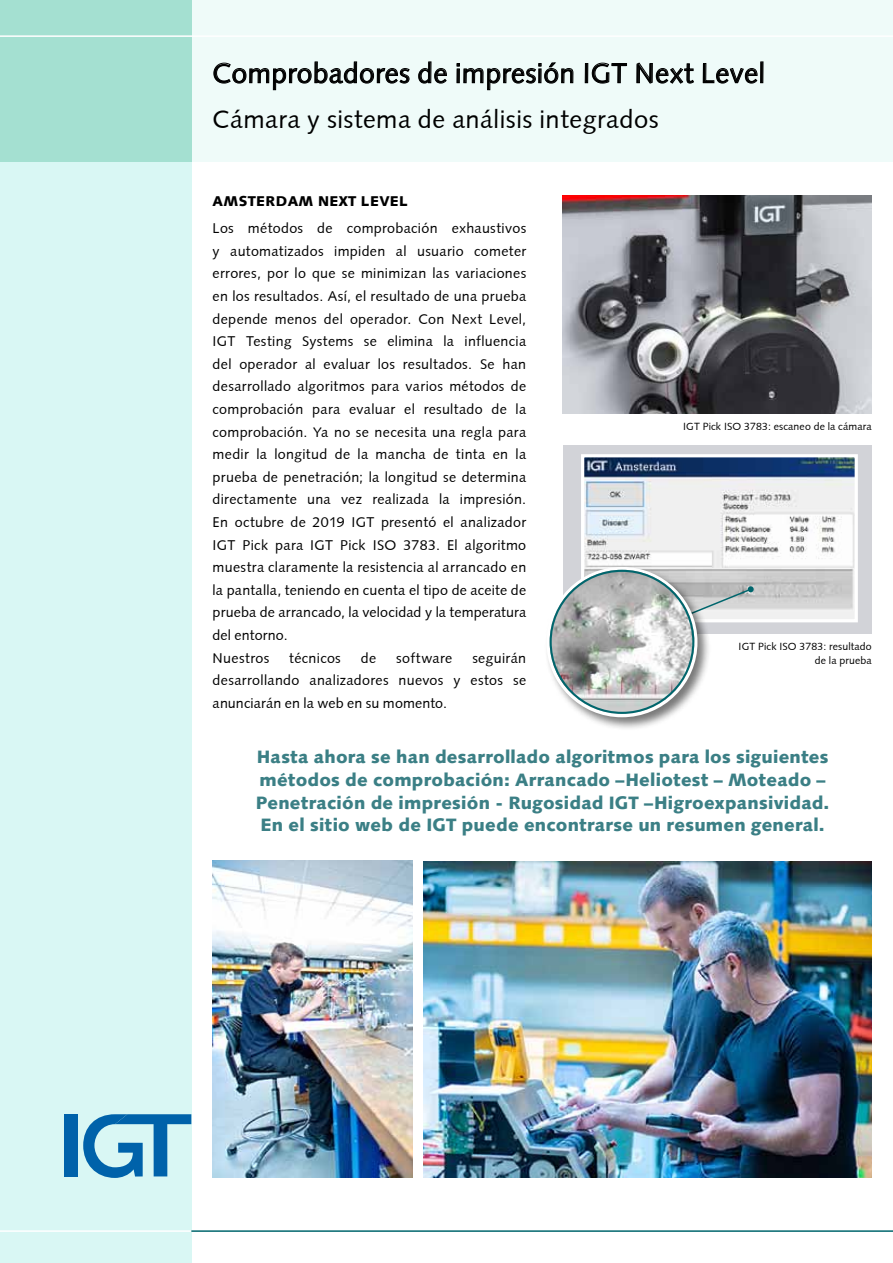
<style>
.page{position:relative;width:893px;height:1263px;background:#fff}
.page>*{position:absolute;margin:0;border:0;box-sizing:border-box;transform-origin:0 0}
.t1{font:27.75px "Syntax";letter-spacing:.02em;color:#000}
.t2{font:25.5px "Syntax";letter-spacing:.02em;color:#000}
.t3{font:900 18px/22.6px "Syntax";letter-spacing:.015em;color:#3b7f85}
.t4{font:14.25px/22.6px "Syntax";letter-spacing:.025em;color:#000}
.t5{font:900 14.25px "Syntax";letter-spacing:.025em;color:#000}
.t6{font:10.5px/13.5px "Syntax";letter-spacing:.015em;color:#000;text-align:right}
</style>
<div class="page">
<div style="left:0;top:0;width:191px;height:1263px;background:#d9f7f4"></div>
<div style="left:170px;top:0;width:723px;height:162px;background:#effbf9"></div>
<div style="left:0;top:0;width:191px;height:162px;background:#a4e0d1"></div>
<svg style="left:213px;top:61px;width:197px;height:30px"></svg>
<svg style="left:418px;top:61px;width:29px;height:23px"></svg>
<svg style="left:457px;top:62px;width:117px;height:29px"></svg>
<div style="left:585px;top:63px;width:3px;height:20px;border:1px solid #000"></div>
<svg style="left:591px;top:62px;width:36px;height:22px"></svg>
<svg style="left:636px;top:62px;width:59px;height:134px"></svg>
<svg style="left:702px;top:63px;width:56px;height:21px"></svg>
<div style="left:760px;top:61px;width:3px;height:22px;border:1px solid #000"></div>
<hr style="left:0;top:35px;width:893px;height:2px;background:#fff">
<hr style="left:0;top:1230px;width:893px;height:2px;background:#fff">
<hr style="left:191px;top:1230px;width:702px;height:2px;background:#00666d">
<div style="left:64px;top:1114px;width:13px;height:62px;background:#0062aa"></div>
<svg style="left:83px;top:1114px;width:108px;height:64px"></svg>
<img style="left:563px;top:196px;width:309px;height:217px">
<img style="left:423px;top:861px;width:449px;height:317px">
<img style="left:213px;top:861px;width:199px;height:317px">
<div style="left:563px;top:445px;width:309px;height:189px;background:#d2d3d8"></div>
<img style="left:585px;top:458px;width:269px;height:160px">
<div style="left:581px;top:454px;width:277px;height:168px;border:3px solid #fff"></div>
<svg style="left:712px;top:586px;width:42px;height:37px"></svg>
<div style="left:544px;top:565px;width:168px;height:167px;background:#000;opacity:.53"></div>
<svg style="left:546px;top:567px;width:151px;height:150px"></svg>
<img style="left:550px;top:570px;width:144px;height:144px;border-radius:72px">
<h1 class="t1" style="left:213px;top:57px;width:554px">Comprobadores de impresión IGT Next Level</h1>
<h2 class="t2" style="left:213px;top:104px;width:448px">Cámara y sistema de análisis integrados</h2>
<p class="t5" style="left:213px;top:193px;width:159px">AMSTERDAM NEXT level</p>
<p class="t4" style="left:213px;top:217px;width:315px">Los métodos de comprobación exhaustivos y automatizados impiden al usuario cometer errores, por lo que se minimizan las variaciones en los resultados. Así, el resultado de una prueba depende menos del operador. Con Next Level, IGT Testing Systems se elimina la influencia del operador al evaluar los resultados. Se han desarrollado algoritmos para varios métodos de comprobación para evaluar el resultado de la comprobación. Ya no se necesita una regla para medir la longitud de la mancha de tinta en la prueba de penetración; la longitud se determina directamente una vez realizada la impresión.<br>En octubre de 2019 IGT presentó el analizador IGT Pick para IGT Pick ISO 3783. El algoritmo muestra claramente la resistencia al arrancado en la pantalla, teniendo en cuenta el tipo de aceite de prueba de arrancado, la velocidad y la temperatura del entorno.<br>Nuestros</p>
<p class="t4" style="left:289px;top:646px;width:53px">técnicos</p>
<p class="t4" style="left:361px;top:646px;width:17px">de</p>
<p class="t4" style="left:396px;top:646px;width:58px">software</p>
<p class="t4" style="left:213px;top:646px;width:315px;text-align:justify;text-indent:260px">seguirán desarrollando analizadores nuevos y estos se anunciarán en la web en su momento.</p>
<p class="t6" style="left:683px;top:419px;width:190px">IGT Pick ISO 3783: escaneo de la cámara</p>
<p class="t6" style="left:739px;top:640px;width:135px">IGT Pick ISO 3783: resultado de la prueba</p>
<p class="t3" style="left:256px;top:746px;width:575px">Hasta ahora se han desarrollado algoritmos para los siguientes métodos de comprobación: Arrancado –Heliotest – Moteado – Penetración de impresión - Rugosidad IGT –Higroexpansividad.<br>En el sitio web de IGT puede encontrarse un resumen general.</p>
</div>
